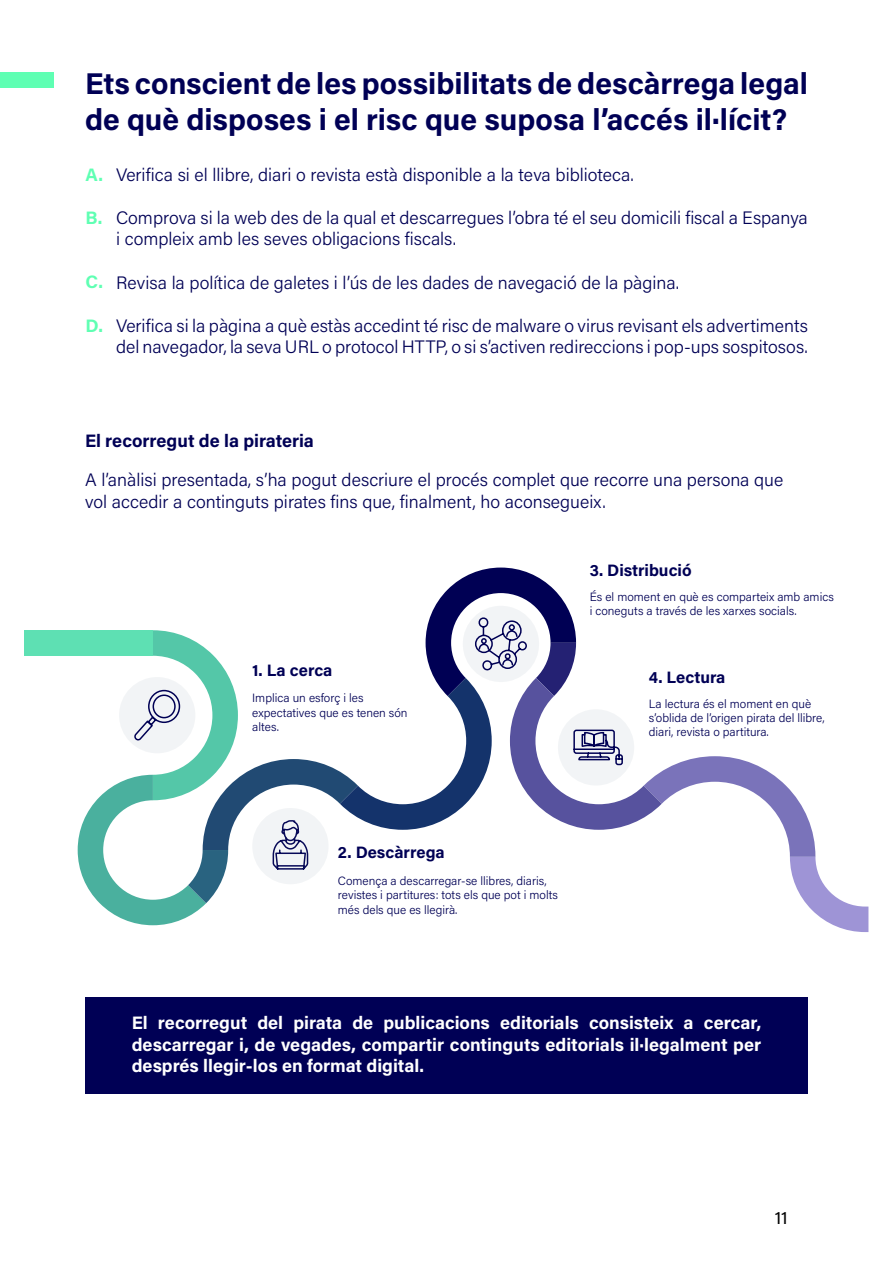
<style>
.page{position:relative;width:893px;height:1263px;background:#fff}
.page>*{position:absolute;margin:0;border:0;box-sizing:border-box;transform-origin:0 0}
.t1{font:700 30px/36px "Acumin Pro";color:#005}
.t2{font:300 18px/21.6px "Acumin Pro";color:#005}
.t3{font:700 18px/21.6px "Acumin Pro";color:#fff;text-align:justify}
.t4{font:700 18px "Acumin Pro";color:#005}
.t5{font:700 18px "Acumin Pro";color:#5fffb3}
.t6{font:18px "Acumin Pro";color:#000}
.t7{font:700 16.5px "Acumin Pro";color:#005}
.t8{font:300 12px/14.4px "Acumin Pro";color:#005}
</style>
<div class="page">
<div style="left:85px;top:997px;width:723px;height:96px;background:#005"></div>
<div style="left:25px;top:630px;width:128px;height:26px;background:#5ee0b3"></div>
<svg style="left:78px;top:567px;width:790px;height:365px"></svg>
<div style="left:0;top:73px;width:53px;height:15px;background:#5fffb3"></div>
<p class="t1" style="left:85px;top:65px;width:724px">Ets conscient de les possibilitats de descàrrega legal de què disposes i el risc que suposa l’accés il·lícit?</p>
<p class="t5" style="left:86px;top:162px;width:19px">A.</p>
<p class="t5" style="left:86px;top:205px;width:18px">B.</p>
<p class="t5" style="left:86px;top:269px;width:19px">C.</p>
<p class="t5" style="left:86px;top:313px;width:19px">D.</p>
<p class="t2" style="left:116px;top:163px;width:519px">Verifica si el llibre, diari o revista està disponible a la teva biblioteca.</p>
<p class="t2" style="left:116px;top:206px;width:693px">Comprova si la web des de la qual et descarregues l’obra té el seu domicili fiscal a Espanya i compleix amb les seves obligacions fiscals.</p>
<p class="t2" style="left:116px;top:271px;width:564px">Revisa la política de galetes i l’ús de les dades de navegació de la pàgina.</p>
<p class="t2" style="left:116px;top:314px;width:693px">Verifica si la pàgina a què estàs accedint té risc de malware o virus revisant els advertiments del navegador, la seva URL o protocol HTTP, o si s’activen redireccions i pop-ups sospitosos.</p>
<p class="t4" style="left:85px;top:428px;width:230px">El recorregut de la pirateria</p>
<p class="t2" style="left:85px;top:469px;width:700px">A l’anàlisi presentada, s’ha pogut descriure el procés complet que recorre una persona que vol accedir a continguts pirates fins que, finalment, ho aconsegueix.</p>
<p class="t7" style="left:590px;top:558px;width:103px">3. Distribució</p>
<p class="t7" style="left:252px;top:658px;width:82px">1. La cerca</p>
<p class="t8" style="left:252px;top:690px;width:157px">Implica un esforç i les expectatives que es tenen són altes.</p>
<p class="t8" style="left:590px;top:589px;width:246px">És el moment en què es comparteix amb amics i coneguts a través de les xarxes socials.</p>
<p class="t7" style="left:649px;top:665px;width:78px">4. Lectura</p>
<p class="t8" style="left:649px;top:696px;width:177px">La lectura és el moment en què s’oblida de l’origen pirata del llibre, diari, revista o partitura.</p>
<p class="t7" style="left:338px;top:841px;width:108px">2. Descàrrega</p>
<p class="t8" style="left:338px;top:873px;width:222px">Comença a descarregar-se llibres, diaris, revistes i partitures: tots els que pot i molts més dels que es llegirà.</p>
<p class="t3" style="left:132px;top:1011px;width:631px">El recorregut del pirata de publicacions editorials consisteix a cercar, descarregar i, de vegades, compartir continguts editorials il·legalment per després llegir-los en format digital.</p>
<p class="t6" style="left:775px;top:1205px;width:14px">11</p>
</div>
